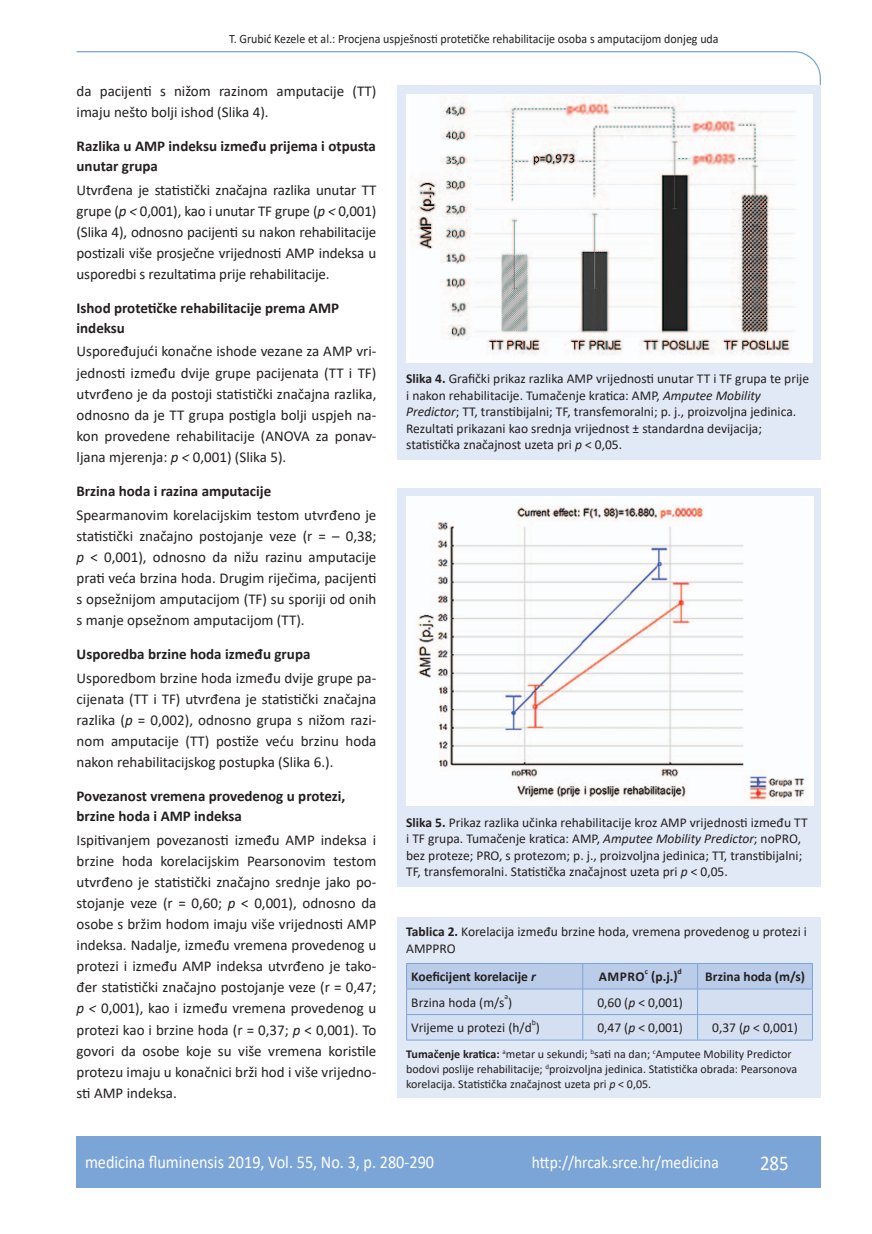
<style>
.page{position:relative;width:872px;height:1234px;background:#fff}
.page>*{position:absolute;margin:0;border:0;box-sizing:border-box;transform-origin:0 0}
.t1{font:21px "Calibri";color:#fff;scale:.9 1}
.t2{font:18px "Calibri";color:#fff;scale:.9 1}
.t3{font:17.25px "Calibri";color:#fff;scale:.9 1}
.osnovni_tekst{font:15px/21.1px "Calibri";color:#231f20;text-align:justify}
.podnaslov{font:700 15px/19.6px "Calibri";color:#231f20}
.potpis_slika{font:13.5px/16.5px "Calibri";color:#231f20}
.tablica{font:13.5px "Calibri";color:#231f20}
.tablica-2{font:700 13.5px "Calibri";color:#231f20}
.glava{font:12.75px "Calibri";color:#231f20;scale:.94 1}
.legenda{font:12px/15px "Calibri";color:#231f20}
.tablica-3{font:700 7.8px "Calibri";color:#231f20}
.tablica-4{font:7.8px "Calibri";color:#231f20}
.s1{font-style:italic}
.s2{font-weight:700}
</style>
<div class="page">
<svg style="left:76px;top:51px;width:745px;height:275px"></svg>
<div style="left:77px;top:1135px;width:744px;height:51px;background:#7ca5d7"></div>
<div style="left:398px;top:917px;width:423px;height:180px;background:#e1e9f6"></div>
<hr style="left:406px;top:962px;width:177px;height:1px;background:#7ca5d7">
<hr style="left:583px;top:962px;width:114px;height:1px;background:#7ca5d7">
<hr style="left:697px;top:962px;width:116px;height:1px;background:#7ca5d7">
<svg style="left:406px;top:963px;width:407px;height:76px"></svg>
<hr style="left:406px;top:1039px;width:177px;height:1px;background:#7ca5d7">
<hr style="left:583px;top:1039px;width:114px;height:1px;background:#7ca5d7">
<hr style="left:697px;top:1039px;width:116px;height:1px;background:#7ca5d7">
<div style="left:398px;top:85px;width:423px;height:374px;background:#e1e9f6"></div>
<div style="left:406px;top:94px;width:406px;height:268px;background:#fff"></div>
<img style="left:410px;top:96px;width:386px;height:259px">
<div style="left:398px;top:488px;width:423px;height:398px;background:#e1e9f6"></div>
<div style="left:406px;top:496px;width:407px;height:309px;background:#fff"></div>
<img style="left:416px;top:506px;width:389px;height:296px">
<p class="glava" style="left:229px;top:29px;width:522px">T. Grubić Kezele et al.: Procjena uspješnosti protetičke rehabilitacije osoba s amputacijom donjeg uda</p>
<p class="osnovni_tekst" style="left:77px;top:80px;width:301px">da pacijenti s nižom razinom amputacije (TT) imaju nešto bolji ishod (Slika 4).</p>
<p class="podnaslov" style="left:77px;top:136px;width:301px">Razlika u AMP indeksu između prijema i otpusta unutar grupa</p>
<p class="osnovni_tekst" style="left:77px;top:179px;width:301px">Utvrđena je statistički značajna razlika unutar TT grupe (<span class="s1">p &lt;</span> 0,001), kao i unutar TF grupe (<span class="s1">p &lt;</span> 0,001) (Slika 4), odnosno pacijenti su nakon rehabilitacije postizali više prosječne vrijednosti AMP indeksa u usporedbi s rezultatima prije rehabilitacije.</p>
<p class="podnaslov" style="left:77px;top:298px;width:264px">Ishod protetičke rehabilitacije prema AMP indeksu</p>
<p class="osnovni_tekst" style="left:77px;top:340px;width:301px">Uspoređujući konačne ishode vezane za AMP vri&shy;jednosti između dvije grupe pacijenata (TT i TF) utvrđeno je da postoji statistički značajna razlika, odnosno da je TT grupa postigla bolji uspjeh na&shy;kon provedene rehabilitacije (ANOVA za ponav&shy;ljana mjerenja: <span class="s1">p &lt;</span> 0,001) (Slika 5).</p>
<p class="podnaslov" style="left:77px;top:480px;width:196px">Brzina hoda i razina amputacije</p>
<p class="osnovni_tekst" style="left:77px;top:503px;width:301px">Spearmanovim korelacijskim testom utvrđeno je statistički značajno postojanje veze (r = – 0,38; <span class="s1">p</span> &lt; 0,001), odnosno da nižu razinu amputacije prati veća brzina hoda. Drugim riječima, pacijenti s opsežnijom amputacijom (TF) su sporiji od onih s manje opsežnom amputacijom (TT).</p>
<p class="podnaslov" style="left:77px;top:644px;width:235px">Usporedba brzine hoda između grupa</p>
<p class="osnovni_tekst" style="left:77px;top:666px;width:301px">Usporedbom brzine hoda između dvije grupe pa&shy;cijenata (TT i TF) utvrđena je statistički značajna razlika (<span class="s1">p</span> = 0,002), odnosno grupa s nižom razi&shy;nom amputacije (TT) postiže veću brzinu hoda nakon rehabilitacijskog postupka (Slika 6.).</p>
<p class="podnaslov" style="left:77px;top:786px;width:270px">Povezanost vremena provedenog u protezi, brzine hoda i AMP indeksa</p>
<p class="osnovni_tekst" style="left:77px;top:828px;width:301px">Ispitivanjem povezanosti između AMP indeksa i brzine hoda korelacijskim Pearsonovim testom utvrđeno je statistički značajno srednje jako po&shy;stojanje veze (r = 0,60; <span class="s1">p</span> ˂ 0,001), odnosno da osobe s bržim hodom imaju više vrijednosti AMP indeksa. Nadalje, između vremena provedenog u protezi i između AMP indeksa utvrđeno je tako&shy;đer statistički značajno postojanje veze (r = 0,47; <span class="s1">p ˂</span> 0,001), kao i između vremena provedenog u protezi kao i brzine hoda (r = 0,37; <span class="s1">p</span> ˂ 0,001). To govori da osobe koje su više vremena koristile protezu imaju u konačnici brži hod i više vrijedno&shy;sti AMP indeksa.</p>
<p class="potpis_slika" style="left:406px;top:370px;width:404px"><span class="s2">Slika 4.</span> Grafički prikaz razlika AMP vrijednosti unutar TT i TF grupa te prije i nakon rehabilitacije. Tumačenje kratica: AMP, <span class="s1">Amputee Mobility Predictor</span>; TT, transtibijalni; TF, transfemoralni; p. j., proizvoljna jedinica.<br>Rezultati prikazani kao srednja vrijednost ± standardna devijacija; statistička značajnost uzeta pri <span class="s1">p</span> ˂ 0,05.</p>
<p class="potpis_slika" style="left:406px;top:813px;width:403px"><span class="s2">Slika 5.</span> Prikaz razlika učinka rehabilitacije kroz AMP vrijednosti između TT i TF grupa. Tumačenje kratica: AMP, <span class="s1">Amputee Mobility Predictor</span>; noPRO, bez proteze; PRO, s protezom; p. j., proizvoljna jedinica; TT, transtibijalni; TF, transfemoralni. Statistička značajnost uzeta pri <span class="s1">p</span> ˂ 0,05.</p>
<p class="potpis_slika" style="left:406px;top:923px;width:402px"><span class="s2">Tablica 2.</span> Korelacija između brzine hoda, vremena provedenog u protezi i<br>AMPPRO</p>
<p class="tablica-2" style="left:411px;top:967px;width:126px">Koeficijent korelacije <span class="s1">r</span></p>
<p class="tablica-2" style="left:599px;top:967px;width:47px">AMPRO</p>
<p class="tablica-3" style="left:677px;top:965px;width:6px">d</p>
<p class="tablica-3" style="left:645px;top:965px;width:5px">c</p>
<p class="tablica-2" style="left:651px;top:967px;width:28px">(p.j.)</p>
<p class="tablica-2" style="left:705px;top:967px;width:101px">Brzina hoda (m/s)</p>
<p class="tablica-4" style="left:504px;top:991px;width:5px">a</p>
<p class="tablica" style="left:597px;top:992px;width:87px">0,60 (<span class="s1">p</span> ˂ 0,001)</p>
<p class="tablica" style="left:411px;top:1018px;width:130px">Vrijeme u protezi (h/d )</p>
<p class="tablica" style="left:411px;top:992px;width:103px">Brzina hoda (m/s )</p>
<p class="tablica-4" style="left:532px;top:1016px;width:6px">b</p>
<p class="tablica" style="left:597px;top:1018px;width:87px">0,47 (<span class="s1">p</span> ˂ 0,001)</p>
<p class="tablica" style="left:712px;top:1018px;width:87px">0,37 (<span class="s1">p</span> ˂ 0,001)</p>
<p class="legenda" style="left:406px;top:1045px;width:392px"><span class="s2">Tumačenje kratica:</span> <sup>a</sup>metar u sekundi; <sup>b</sup>sati na dan; <sup>c</sup>Amputee Mobility Predictor bodovi poslije rehabilitacije; <sup>d</sup>proizvoljna jedinica. Statistička obrada: Pearsonova korelacija. Statistička značajnost uzeta pri <span class="s1">p</span> ˂ 0,05.</p>
<p class="t2" style="left:85px;top:1149px;width:389px">medicina fluminensis 2019, Vol. 55, No. 3, p. 280-290</p>
<p class="t3" style="left:532px;top:1150px;width:209px">http://hrcak.srce.hr/medicina</p>
<p class="t1" style="left:760px;top:1147px;width:33px">285</p>
</div>
